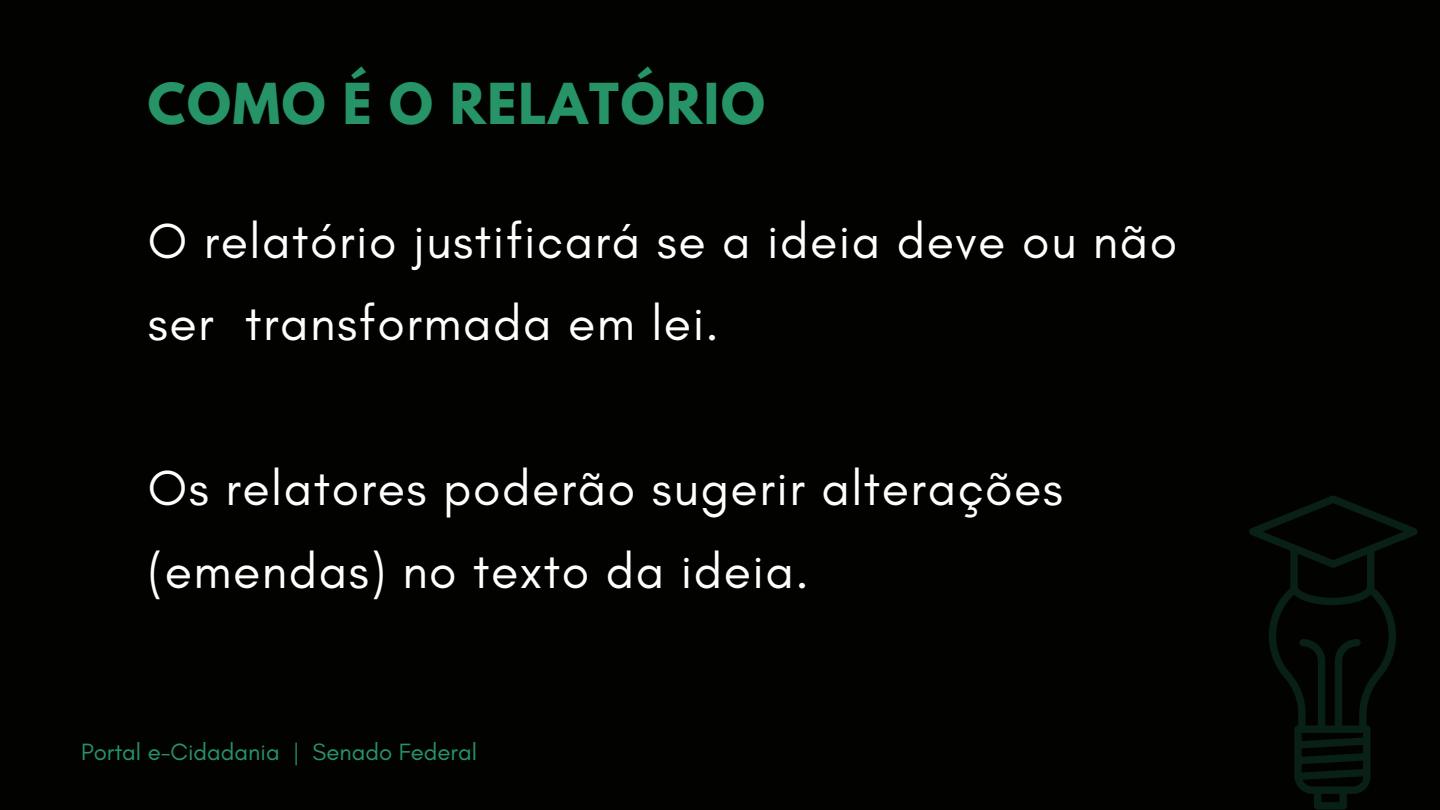
<style>
.page{position:relative;width:1440px;height:810px;background:#020301}
.page>*{position:absolute;margin:0;border:0;box-sizing:border-box;transform-origin:0 0}
.t1{font:50px/82.5px "Glacial Indifference";letter-spacing:.03em;color:#fff}
.t2{font:700 50px "League Spartan";letter-spacing:.035em;color:#279468}
.t3{font:24px "Glacial Indifference";color:#279468}
</style>
<div class="page">
<svg style="left:1249px;top:495px;width:169px;height:315px"></svg>
<h1 class="t2" style="left:148px;top:79px;width:619px">COMO É O RELATÓRIO</h1>
<h2 class="t1" style="left:148px;top:199px;width:1031px">O relatório justificará se a ideia deve ou não ser transformada em lei.</h2>
<p class="t1" style="left:148px;top:447px;width:917px">Os relatores poderão sugerir alterações (emendas) no texto da ideia.</p>
<p class="t3" style="left:81px;top:738px;width:397px">Portal e-Cidadania | Senado Federal</p>
</div>
